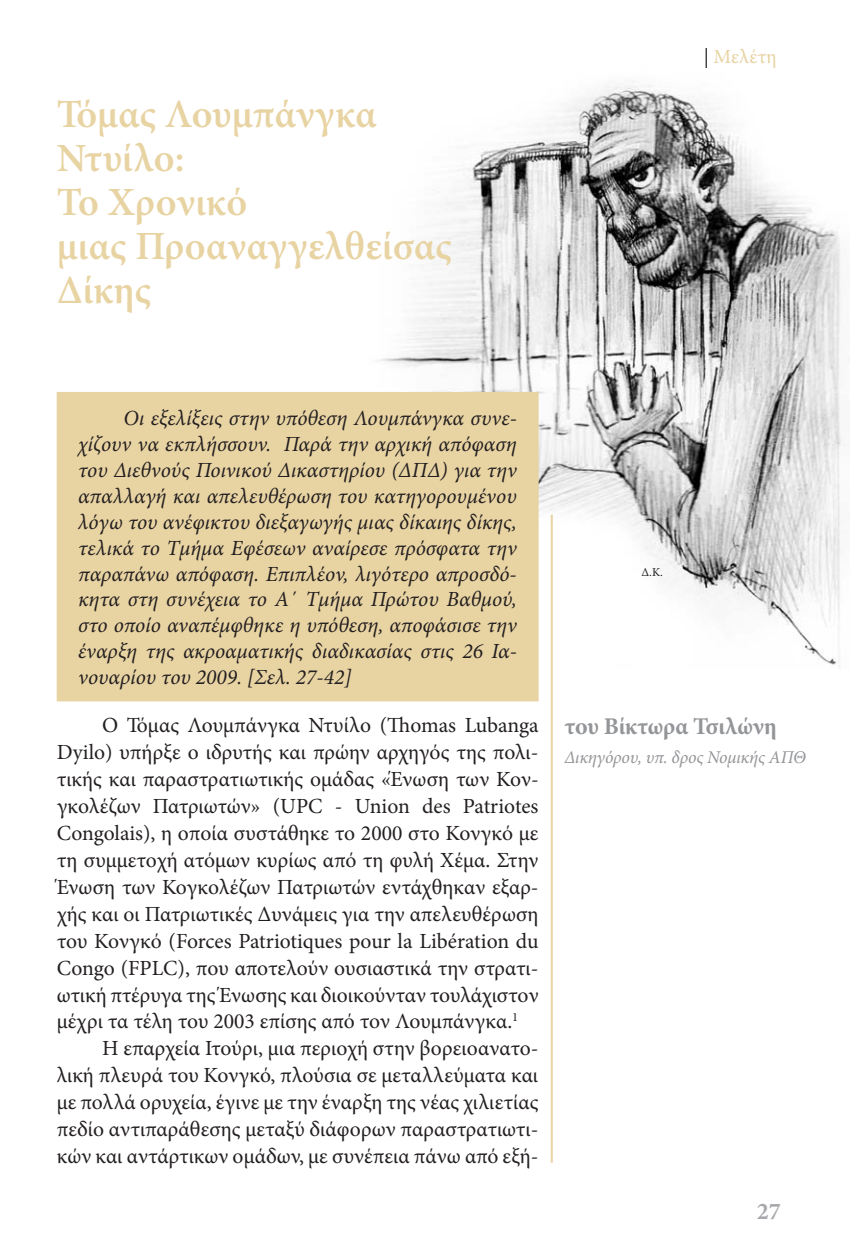
<style>
.page{position:relative;width:850px;height:1248px;background:#fff}
.page>*{position:absolute;margin:0;border:0;box-sizing:border-box;transform-origin:0 0}
.t1{font:600 40px/44px "Minion Pro";color:#e8d3a2}
.t2{font:700 24px "Minion Pro";letter-spacing:-.01em;color:#939598}
.t3{font:700 24px "Minion Pro";color:#a7a9ac}
.t4{font:21.6px "Minion Pro";color:#231f20}
.t5{font:italic 21.6px/26px "Minion Pro";color:#231f20;text-align:justify}
.t6{font:20px "Minion Pro";letter-spacing:.005em;color:#e8d3a2}
.t7{font:italic 18px "Minion Pro";letter-spacing:-.01em;color:#939598}
.t8{font:12px "Minion Pro";color:#231f20}
.s1{color:#231f20}
</style>
<div class="page">
<img style="left:378px;top:85px;width:468px;height:583px">
<div style="left:58px;top:393px;width:480px;height:307px;background:#e8d3a2"></div>
<div style="left:57px;top:392px;width:482px;height:309px;border:2px solid #e8d3a2"></div>
<hr style="left:551px;top:515px;width:2px;height:648px;background:#e8d3a2">
<h1 class="t1" style="left:57px;top:92px;width:397px">Τόμας Λουμπάνγκα<br>Ντυίλο:<br>Το Χρονικό<br>μιας Προαναγγελθείσας<br>Δίκης</h1>
<p class="t6" style="left:704px;top:49px;width:74px"><span class="s1">|</span> Μελέτη</p>
<p class="t5" style="left:78px;top:407px;width:440px;text-indent:45px">Οι εξελίξεις στην υπόθεση Λουμπάνγκα συνε&shy;χίζουν να εκπλήσσουν. Παρά την αρχική απόφαση του Διεθνούς Ποινικού Δικαστηρίου (ΔΠΔ) για την απαλλαγή και απελευθέρωση του κατηγορουμένου λόγω του ανέφικτου διεξαγωγής μιας δίκαιης δίκης, τελικά το Τμήμα Εφέσεων αναίρεσε πρόσφατα την παραπάνω απόφαση. Επιπλέον, λιγότερο απροσδό&shy;κητα στη συνέχεια το Α΄ Τμήμα Πρώτου Βαθμού, στο οποίο αναπέμφθηκε η υπόθεση, αποφάσισε την έναρξη της ακροαματικής διαδικασίας στις 26 Ια&shy;νουαρίου του 2009. [Σελ. 27-42]</p>
<p class="t4" style="left:102px;top:717px;width:438px">Ο Τόμας Λουμπάνγκα Ντυίλο (Thomas Lubanga</p>
<p class="t4" style="left:57px;top:744px;width:483px">Dyilo) υπήρξε ο ιδρυτής και πρώην αρχηγός της πολι-</p>
<p class="t4" style="left:57px;top:771px;width:484px">τικής και παραστρατιωτικής ομάδας «Ένωση των Κον-</p>
<p class="t4" style="left:57px;top:798px;width:483px">γκολέζων Πατριωτών» (UPC - Union des Patriotes</p>
<p class="t4" style="left:57px;top:825px;width:483px">Congolais), η οποία συστάθηκε το 2000 στο Κονγκό με</p>
<p class="t4" style="left:57px;top:851px;width:483px">τη συμμετοχή ατόμων κυρίως από τη φυλή Χέμα. Στην</p>
<p class="t4" style="left:57px;top:878px;width:483px">Ένωση των Κογκολέζων Πατριωτών εντάχθηκαν εξαρ-</p>
<p class="t4" style="left:57px;top:905px;width:483px">χής και οι Πατριωτικές Δυνάμεις για την απελευθέρωση</p>
<p class="t4" style="left:57px;top:932px;width:483px">του Κονγκό (Forces Patriotiques pour la Libération du</p>
<p class="t4" style="left:57px;top:959px;width:483px">Congo (FPLC), που αποτελούν ουσιαστικά την στρατι-</p>
<p class="t4" style="left:57px;top:986px;width:483px">ωτική πτέρυγα της Ένωσης και διοικούνταν τουλάχιστον</p>
<p class="t4" style="left:57px;top:1013px;width:463px">μέχρι τα τέλη του 2003 επίσης από τον Λουμπάνγκα.<sup>1</sup></p>
<p class="t4" style="left:102px;top:1040px;width:438px">Η επαρχεία Ιτούρι, μια περιοχή στην βορειοανατο-</p>
<p class="t4" style="left:57px;top:1067px;width:483px">λική πλευρά του Κονγκό, πλούσια σε μεταλλεύματα και</p>
<p class="t4" style="left:57px;top:1094px;width:483px">με πολλά ορυχεία, έγινε με την έναρξη της νέας χιλιετίας</p>
<p class="t4" style="left:57px;top:1121px;width:483px">πεδίο αντιπαράθεσης μεταξύ διάφορων παραστρατιωτι-</p>
<p class="t4" style="left:57px;top:1148px;width:483px">κών και αντάρτικων ομάδων, με συνέπεια πάνω από εξή-</p>
<p class="t8" style="left:642px;top:568px;width:23px">Δ.Κ.</p>
<p class="t2" style="left:564px;top:712px;width:214px">του Βίκτωρα Τσιλώνη</p>
<p class="t7" style="left:564px;top:750px;width:243px">Δικηγόρου, υπ. δρος Νομικής ΑΠΘ</p>
<p class="t3" style="left:757px;top:1196px;width:25px">27</p>
</div>
